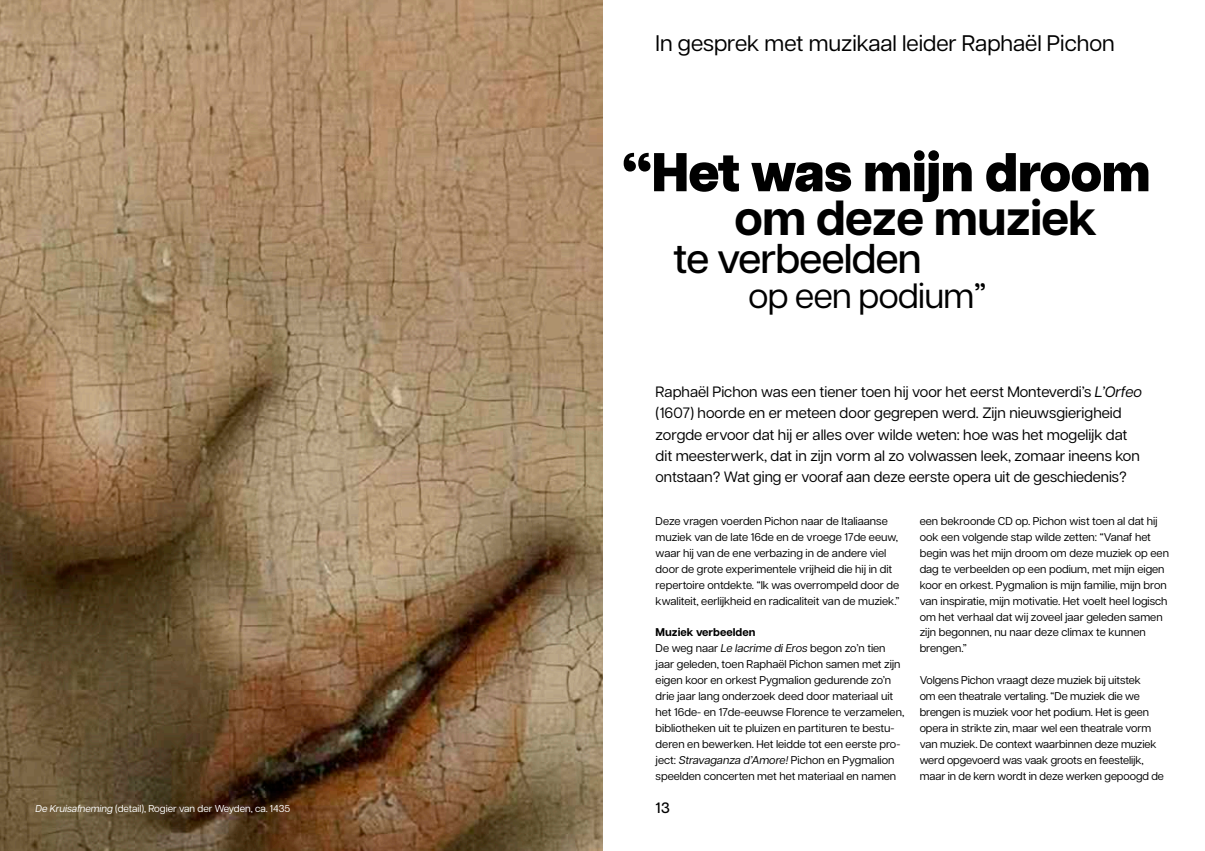
<style>
.page{position:relative;width:1205px;height:851px;background:#fff}
.page>*{position:absolute;margin:0;border:0;box-sizing:border-box;transform-origin:0 0}
.t1{font:800 54.5px "Articulat CF";letter-spacing:-.02em;color:#000}
.t2{font:700 49.25px "Articulat CF";letter-spacing:-.02em;color:#000}
.t3{font:500 41.62px "Articulat CF";letter-spacing:-.02em;color:#000}
.t4{font:35.12px "Articulat CF";letter-spacing:-.02em;color:#000}
.t5{font:22.5px "Articulat CF";color:#000}
.t6{font:15px/21.2px "Articulat CF";color:#000}
.t7{font:500 15px "Articulat CF";color:#000}
.t8{font:11.25px/16px "Articulat CF";color:#000}
.t9{font:10px "Articulat CF";color:#fff}
.s1{font-style:italic}
.s2{font-weight:700}
</style>
<div class="page">
<img style="left:0;top:0;width:602px;height:850px">
<h3 class="t5" style="left:656px;top:27px;width:461px">In gesprek met muzikaal leider Raphaël Pichon</h3>
<h1 class="t1" style="left:622px;top:131px;width:530px">“Het was mijn droom</h1>
<h2 class="t2" style="left:734px;top:182px;width:364px">om deze muziek</h2>
<h3 class="t3" style="left:673px;top:228px;width:250px">te verbeelden</h3>
<h3 class="t4" style="left:748px;top:270px;width:239px">op een podium”</h3>
<p class="t6" style="left:656px;top:380px;width:488px">Raphaël Pichon was een tiener toen hij voor het eerst Monteverdi’s <span class="s1">L’Orfeo </span>(1607) hoorde en er meteen door gegrepen werd. Zijn nieuwsgierigheid zorgde ervoor dat hij er alles over wilde weten: hoe was het mogelijk dat dit meesterwerk, dat in zijn vorm al zo volwassen leek, zomaar ineens kon ontstaan? Wat ging er vooraf aan deze eerste opera uit de geschiedenis?</p>
<p class="t8" style="left:656px;top:512px;width:245px">Deze vragen voerden Pichon naar de Italiaanse muziek van de late 16de en de vroege 17de eeuw, waar hij van de ene verbazing in de andere viel door de grote experimentele vrijheid die hij in dit repertoire ontdekte. “Ik was overrompeld door de kwaliteit, eerlijkheid en radicaliteit van de muziek.”</p>
<p class="t8" style="left:656px;top:623px;width:250px"><span class="s2">Muziek verbeelden<br></span>De weg naar <span class="s1">Le lacrime di Eros</span> begon zo’n tien jaar geleden, toen Raphaël Pichon samen met zijn eigen koor en orkest Pygmalion gedurende zo’n drie jaar lang onderzoek deed door materiaal uit het 16de- en 17de-eeuwse Florence te verzamelen, bibliotheken uit te pluizen en partituren te bestu&shy;deren en bewerken. Het leidde tot een eerste pro&shy;ject: <span class="s1">Stravaganza d’Amore!</span> Pichon en Pygmalion speelden concerten met het materiaal en namen</p>
<p class="t9" style="left:35px;top:801px;width:256px"><span class="s1">De Kruisafneming</span> (detail), Rogier van der Weyden, ca. 1435</p>
<h3 class="t7" style="left:656px;top:796px;width:16px">13</h3>
<p class="t8" style="left:919px;top:512px;width:251px">een bekroonde CD op. Pichon wist toen al dat hij ook een volgende stap wilde zetten: “Vanaf het begin was het mijn droom om deze muziek op een dag te verbeelden op een podium, met mijn eigen koor en orkest. Pygmalion is mijn familie, mijn bron van inspiratie, mijn motivatie. Het voelt heel logisch om het verhaal dat wij zoveel jaar geleden samen zijn begonnen, nu naar deze climax te kunnen brengen.”</p>
<p class="t8" style="left:919px;top:671px;width:246px">Volgens Pichon vraagt deze muziek bij uitstek<br>om een theatrale vertaling. “De muziek die we brengen is muziek voor het podium. Het is geen opera in strikte zin, maar wel een theatrale vorm van muziek. De context waarbinnen deze muziek werd opgevoerd was vaak groots en feestelijk, maar in de kern wordt in deze werken gepoogd de</p>
</div>
